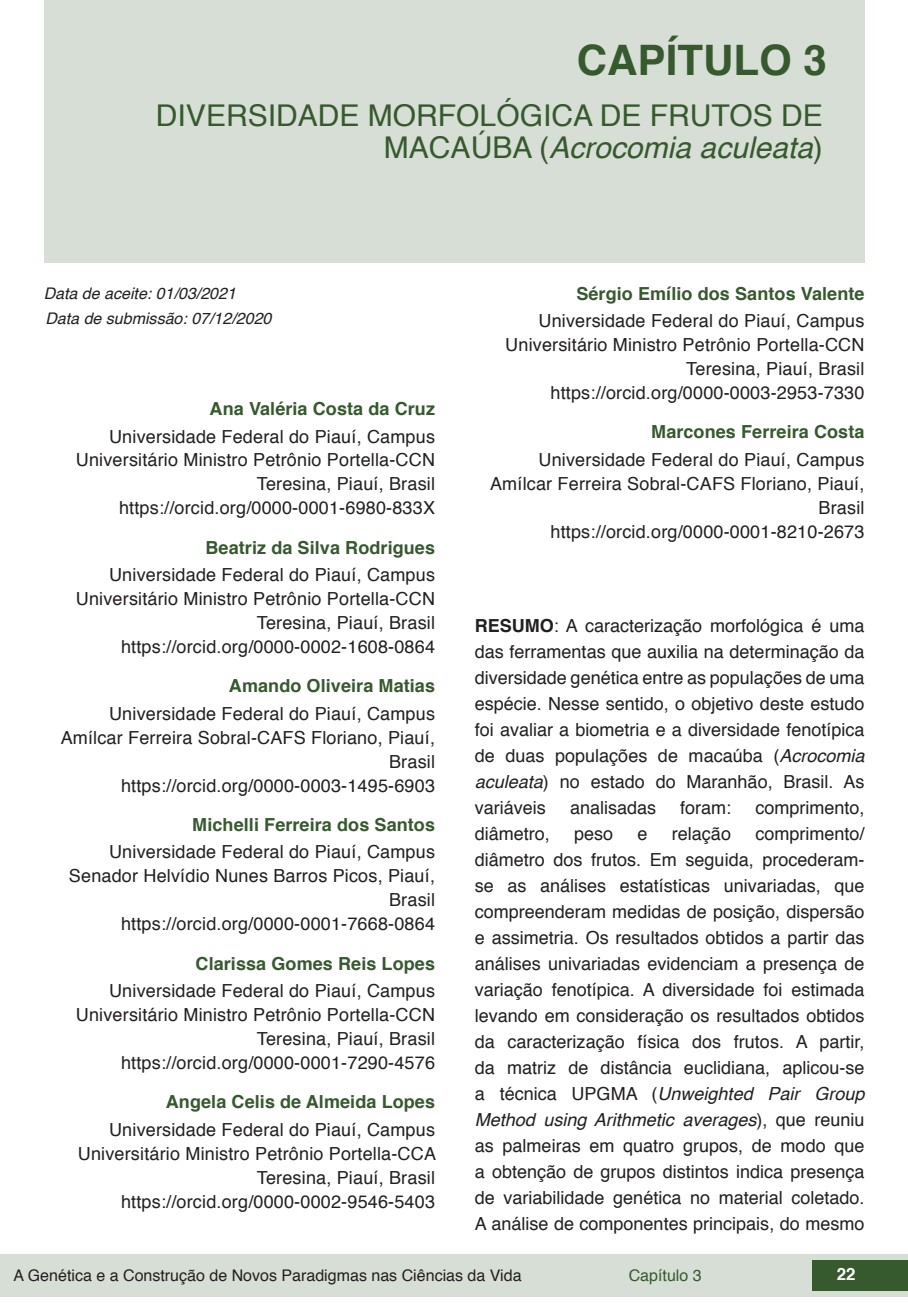
<style>
.page{position:relative;width:908px;height:1304px;background:#fff}
.page>*{position:absolute;margin:0;border:0;box-sizing:border-box;transform-origin:0 0}
.t1{font:700 42px "Helvetica";color:#36592e}
.t2{font:30px/32px "Helvetica";color:#36592e;text-align:right}
.t3{font:18px/24px "Helvetica";letter-spacing:.01em;color:#231f20;text-align:right}
.t4{font:700 18px "Helvetica";letter-spacing:.005em;color:#36592e}
.t5{font:700 16.8px "Helvetica";color:#fff}
.t6{font:16px "Helvetica";color:#231f20}
.t7{font:italic 16px "Helvetica";color:#231f20}
.t8{font:16px "Helvetica";color:#36592e}
.s1{font-style:italic}
.s2{font-weight:700}
</style>
<div class="page">
<div style="left:0;top:1254px;width:906px;height:43px;background:#d7ded5"></div>
<div style="left:812px;top:1261px;width:95px;height:30px;background:#36592e"></div>
<div style="left:44px;top:0;width:819px;height:263px;background:#d7ded5"></div>
<h1 class="t1" style="left:576px;top:26px;width:251px">CAPÍTULO 3</h1>
<h2 class="t2" style="left:156px;top:101px;width:668px">DIVERSIDADE MORFOLÓGICA DE FRUTOS DE<br>MACAÚBA (<span class="s1">Acrocomia aculeata</span>)</h2>
<p class="t7" style="left:44px;top:280px;width:194px">Data de aceite: 01/03/2021</p>
<p class="t7" style="left:45px;top:306px;width:227px">Data de submissão: 07/12/2020</p>
<p class="t4" style="left:209px;top:394px;width:227px">Ana Valéria Costa da Cruz</p>
<p class="t3" style="left:76px;top:425px;width:360px">Universidade Federal do Piauí, Campus Universitário Ministro Petrônio Portella-CCN Teresina, Piauí, Brasil https://orcid.org/0000-0001-6980-833X</p>
<p class="t4" style="left:205px;top:533px;width:231px">Beatriz da Silva Rodrigues</p>
<p class="t3" style="left:76px;top:563px;width:360px">Universidade Federal do Piauí, Campus Universitário Ministro Petrônio Portella-CCN Teresina, Piauí, Brasil https://orcid.org/0000-0002-1608-0864</p>
<p class="t4" style="left:229px;top:672px;width:207px">Amando Oliveira Matias</p>
<p class="t3" style="left:61px;top:702px;width:376px">Universidade Federal do Piauí, Campus Amílcar Ferreira Sobral-CAFS Floriano, Piauí, Brasil<br>https://orcid.org/0000-0003-1495-6903</p>
<p class="t4" style="left:192px;top:810px;width:244px">Michelli Ferreira dos Santos</p>
<p class="t3" style="left:69px;top:841px;width:367px">Universidade Federal do Piauí, Campus Senador Helvídio Nunes Barros Picos, Piauí, Brasil<br>https://orcid.org/0000-0001-7668-0864</p>
<p class="t4" style="left:195px;top:949px;width:241px">Clarissa Gomes Reis Lopes</p>
<p class="t3" style="left:76px;top:979px;width:360px">Universidade Federal do Piauí, Campus Universitário Ministro Petrônio Portella-CCN Teresina, Piauí, Brasil https://orcid.org/0000-0001-7290-4576</p>
<p class="t4" style="left:166px;top:1088px;width:270px">Angela Celis de Almeida Lopes</p>
<p class="t3" style="left:78px;top:1118px;width:359px">Universidade Federal do Piauí, Campus Universitário Ministro Petrônio Portella-CCA Teresina, Piauí, Brasil https://orcid.org/0000-0002-9546-5403</p>
<p class="t4" style="left:576px;top:279px;width:289px">Sérgio Emílio dos Santos Valente</p>
<p class="t3" style="left:505px;top:309px;width:360px">Universidade Federal do Piauí, Campus Universitário Ministro Petrônio Portella-CCN Teresina, Piauí, Brasil https://orcid.org/0000-0003-2953-7330</p>
<p class="t4" style="left:651px;top:417px;width:215px">Marcones Ferreira Costa</p>
<p class="t3" style="left:490px;top:448px;width:376px">Universidade Federal do Piauí, Campus Amílcar Ferreira Sobral-CAFS Floriano, Piauí, Brasil<br>https://orcid.org/0000-0001-8210-2673</p>
<p class="t3" style="left:474px;top:613px;width:391px;line-height:26px;text-align:justify"><span class="s2">RESUMO</span>: A caracterização morfológica é uma das ferramentas que auxilia na determinação da diversidade genética entre as populações de uma espécie. Nesse sentido, o objetivo deste estudo foi avaliar a biometria e a diversidade fenotípica de duas populações de macaúba (<span class="s1">Acrocomia aculeata</span>) no estado do Maranhão, Brasil. As variáveis</p>
<p class="t3" style="left:569px;top:796px;width:88px">analisadas</p>
<p class="t3" style="left:680px;top:796px;width:53px">foram:</p>
<p class="t3" style="left:755px;top:796px;width:111px">comprimento,</p>
<p class="t3" style="left:474px;top:822px;width:77px">diâmetro,</p>
<p class="t3" style="left:574px;top:822px;width:41px">peso</p>
<p class="t3" style="left:637px;top:822px;width:12px">e</p>
<p class="t3" style="left:671px;top:822px;width:61px">relação</p>
<p class="t3" style="left:474px;top:821px;width:391px;line-height:26px;text-align:justify;text-indent:280px">comprimento/ diâmetro dos frutos. Em seguida, procederam&shy;se as análises estatísticas univariadas, que compreenderam medidas de posição, dispersão e assimetria. Os resultados obtidos a partir das análises univariadas evidenciam a presença de variação fenotípica. A diversidade foi estimada levando em consideração os resultados obtidos da caracterização física dos frutos. A partir, da matriz de distância euclidiana, aplicou-se a técnica UPGMA (<span class="s1">Unweighted Pair Group Method using Arithmetic averages</span>), que reuniu as palmeiras em quatro grupos, de modo que a obtenção de grupos distintos indica presença de variabilidade genética no material coletado.<br>A análise de componentes principais, do mesmo</p>
<p class="t6" style="left:14px;top:1263px;width:509px">A Genética e a Construção de Novos Paradigmas nas Ciências da Vida</p>
<p class="t8" style="left:628px;top:1263px;width:74px">Capítulo 3</p>
<p class="t5" style="left:836px;top:1261px;width:20px">22</p>
</div>
